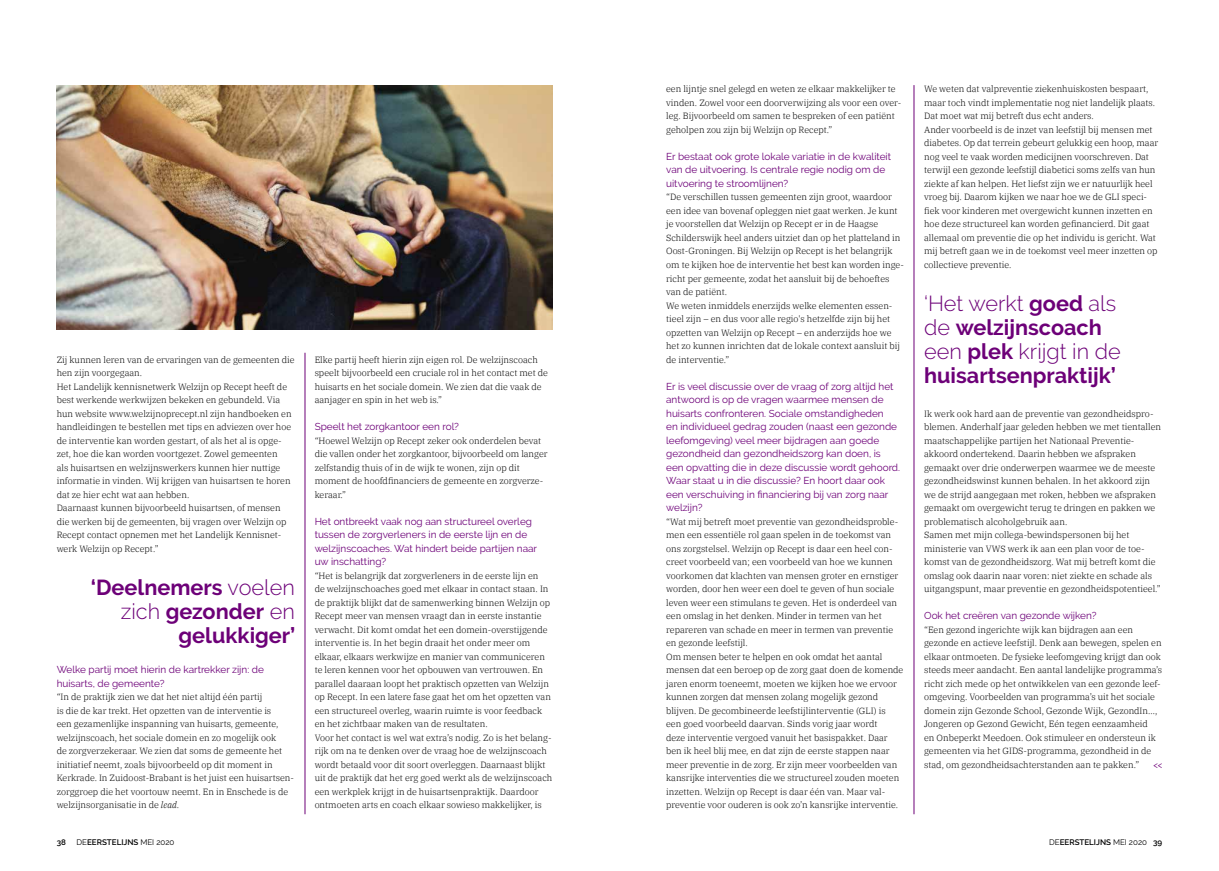
<style>
.page{position:relative;width:1219px;height:871px;background:#fff}
.page>*{position:absolute;margin:0;border:0;box-sizing:border-box;transform-origin:0 0}
.t1{font:700 21.6px/24px "Raleway";color:#6d0078}
.t2{font:10px/13.5px "Raleway";color:#6d0078}
.t3{font:300 9px/13.5px "IBM Plex Serif";color:#000}
.t4{font:9px "Raleway";color:#6d0078}
.t5{font:600 8px "Raleway";color:#000}
.s1{font-weight:300}
.s2{font-style:italic}
.s3{font-weight:400}
</style>
<div class="page">
<hr style="left:305px;top:352px;width:1px;height:462px;background:#6d0078">
<hr style="left:914px;top:85px;width:1px;height:729px;background:#6d0078">
<img style="left:57px;top:85px;width:496px;height:244px">
<p class="t3" style="left:57px;top:352px;width:239px">Zij kunnen leren van de ervaringen van de gemeenten die hen zijn voorgegaan.<br>Het Landelijk kennisnetwerk Welzijn op Recept heeft de best werkende werkwijzen bekeken en gebundeld. Via hun website www.welzijnoprecept.nl zijn handboeken en handleidingen te bestellen met tips en adviezen over hoe de interventie kan worden gestart, of als het al is opge&shy;zet, hoe die kan worden voortgezet. Zowel gemeenten<br>als huisartsen en welzijnswerkers kunnen hier nuttige informatie in vinden. Wij krijgen van huisartsen te horen dat ze hier echt wat aan hebben.<br>Daarnaast kunnen bijvoorbeeld huisartsen, of mensen die werken bij de gemeenten, bij vragen over Welzijn op Recept contact opnemen met het Landelijk Kennisnet&shy;werk Welzijn op Recept.”</p>
<h1 class="t1" style="left:91px;top:575px;width:206px;text-align:right">‘Deelnemers <span class="s1">voelen zich</span> gezonder <span class="s1">en </span>gelukkiger’</h1>
<p class="t2" style="left:57px;top:662px;width:209px">Welke partij moet hierin de kartrekker zijn: de huisarts, de gemeente?</p>
<p class="t3" style="left:57px;top:689px;width:239px">“In de praktijk zien we dat het niet altijd één partij<br>is die de kar trekt. Het opzetten van de interventie is<br>een gezamenlijke inspanning van huisarts, gemeente, welzijnscoach, het sociale domein en zo mogelijk ook<br>de zorgverzekeraar. We zien dat soms de gemeente het initiatief neemt, zoals bijvoorbeeld op dit moment in Kerkrade. In Zuidoost-Brabant is het juist een huisartsen&shy;zorggroep die het voortouw neemt. En in Enschede is de welzijnsorganisatie in de <span class="s2">lead</span>.</p>
<p class="t3" style="left:315px;top:352px;width:235px">Elke partij heeft hierin zijn eigen rol. De welzijnscoach speelt bijvoorbeeld een cruciale rol in het contact met de huisarts en het sociale domein. We zien dat die vaak de aanjager en spin in het web is.”</p>
<p class="t2" style="left:315px;top:419px;width:146px">Speelt het zorgkantoor een rol?</p>
<p class="t3" style="left:315px;top:433px;width:234px">“Hoewel Welzijn op Recept zeker ook onderdelen bevat die vallen onder het zorgkantoor, bijvoorbeeld om langer zelfstandig thuis of in de wijk te wonen, zijn op dit moment de hoofdfinanciers de gemeente en zorgverze&shy;keraar.”</p>
<p class="t2" style="left:315px;top:514px;width:224px">Het ontbreekt vaak nog aan structureel overleg tussen de zorgverleners in de eerste lijn en de welzijnscoaches. Wat hindert beide partijen naar uw inschatting?</p>
<p class="t3" style="left:315px;top:568px;width:239px">“Het is belangrijk dat zorgverleners in de eerste lijn en<br>de welzijnschoaches goed met elkaar in contact staan. In de praktijk blijkt dat de samenwerking binnen Welzijn op Recept meer van mensen vraagt dan in eerste instantie verwacht. Dit komt omdat het een domein-overstijgende interventie is. In het begin draait het onder meer om elkaar, elkaars werkwijze en manier van communiceren te leren kennen voor het opbouwen van vertrouwen. En parallel daaraan loopt het praktisch opzetten van Welzijn op Recept. In een latere fase gaat het om het opzetten van een structureel overleg, waarin ruimte is voor feedback en het zichtbaar maken van de resultaten.<br>Voor het contact is wel wat extra’s nodig. Zo is het belang&shy;rijk om na te denken over de vraag hoe de welzijnscoach wordt betaald voor dit soort overleggen. Daarnaast blijkt uit de praktijk dat het erg goed werkt als de welzijnscoach een werkplek krijgt in de huisartsenpraktijk. Daardoor ontmoeten arts en coach elkaar sowieso makkelijker, is</p>
<p class="t3" style="left:666px;top:82px;width:237px">een lijntje snel gelegd en weten ze elkaar makkelijker te vinden. Zowel voor een doorverwijzing als voor een over&shy;leg. Bijvoorbeeld om samen te bespreken of een patiënt geholpen zou zijn bij Welzijn op Recept.”</p>
<p class="t2" style="left:666px;top:149px;width:226px">Er bestaat ook grote lokale variatie in de kwaliteit van de uitvoering. Is centrale regie nodig om de uitvoering te stroomlijnen?</p>
<p class="t3" style="left:666px;top:190px;width:239px">“De verschillen tussen gemeenten zijn groot, waardoor een idee van bovenaf opleggen niet gaat werken. Je kunt je voorstellen dat Welzijn op Recept er in de Haagse Schilderswijk heel anders uitziet dan op het platteland in Oost-Groningen. Bij Welzijn op Recept is het belangrijk om te kijken hoe de interventie het best kan worden inge&shy;richt per gemeente, zodat het aansluit bij de behoeftes van de patiënt.<br>We weten inmiddels enerzijds welke elementen essen&shy;tieel zijn – en dus voor alle regio's hetzelfde zijn bij het opzetten van Welzijn op Recept – en anderzijds hoe we het zo kunnen inrichten dat de lokale context aansluit bij de interventie.”</p>
<p class="t2" style="left:666px;top:379px;width:235px">Er is veel discussie over de vraag of zorg altijd het antwoord is op de vragen waarmee mensen de huisarts confronteren. Sociale omstandigheden<br>en individueel gedrag zouden (naast een gezonde leefomgeving) veel meer bijdragen aan goede gezondheid dan gezondheidszorg kan doen, is een opvatting die in deze discussie wordt gehoord.<br>Waar staat u in die discussie? En hoort daar ook een verschuiving in financiering bij van zorg naar welzijn?</p>
<p class="t3" style="left:666px;top:514px;width:239px">“Wat mij betreft moet preventie van gezondheidsproble&shy;men een essentiële rol gaan spelen in de toekomst van ons zorgstelsel. Welzijn op Recept is daar een heel con&shy;creet voorbeeld van; een voorbeeld van hoe we kunnen voorkomen dat klachten van mensen groter en ernstiger worden, door hen weer een doel te geven of hun sociale leven weer een stimulans te geven. Het is onderdeel van een omslag in het denken. Minder in termen van het repareren van schade en meer in termen van preventie en gezonde leefstijl.<br>Om mensen beter te helpen en ook omdat het aantal mensen dat een beroep op de zorg gaat doen de komende jaren enorm toeneemt, moeten we kijken hoe we ervoor kunnen zorgen dat mensen zolang mogelijk gezond blijven. De gecombineerde leefstijlinterventie (GLI) is<br>een goed voorbeeld daarvan. Sinds vorig jaar wordt<br>deze interventie vergoed vanuit het basispakket. Daar ben ik heel blij mee, en dat zijn de eerste stappen naar meer preventie in de zorg. Er zijn meer voorbeelden van kansrijke interventies die we structureel zouden moeten inzetten. Welzijn op Recept is daar één van. Maar val&shy;preventie voor ouderen is ook zo’n kansrijke interventie.</p>
<p class="t3" style="left:924px;top:82px;width:236px">We weten dat valpreventie ziekenhuiskosten bespaart, maar toch vindt implementatie nog niet landelijk plaats.<br>Dat moet wat mij betreft dus echt anders.<br>Ander voorbeeld is de inzet van leefstijl bij mensen met diabetes. Op dat terrein gebeurt gelukkig een hoop, maar nog veel te vaak worden medicijnen voorschreven. Dat terwijl een gezonde leefstijl diabetici soms zelfs van hun ziekte af kan helpen. Het liefst zijn we er natuurlijk heel vroeg bij. Daarom kijken we naar hoe we de GLI speci&shy;fiek voor kinderen met overgewicht kunnen inzetten en hoe deze structureel kan worden gefinancierd. Dit gaat allemaal om preventie die op het individu is gericht. Wat mij betreft gaan we in de toekomst veel meer inzetten op collectieve preventie.</p>
<h1 class="t1" style="left:924px;top:291px;width:198px"><span class="s1">‘Het werkt</span> goed <span class="s1">als de</span> welzijnscoach <span class="s1">een</span> plek <span class="s1">krijgt in de </span>huisartsenpraktijk’</h1>
<p class="t3" style="left:924px;top:406px;width:238px">Ik werk ook hard aan de preventie van gezondheidspro&shy;blemen. Anderhalf jaar geleden hebben we met tientallen maatschappelijke partijen het Nationaal Preventie&shy;akkoord ondertekend. Daarin hebben we afspraken gemaakt over drie onderwerpen waarmee we de meeste gezondheidswinst kunnen behalen. In het akkoord zijn we de strijd aangegaan met roken, hebben we afspraken gemaakt om overgewicht terug te dringen en pakken we problematisch alcoholgebruik aan.<br>Samen met mijn collega-bewindspersonen bij het ministerie van VWS werk ik aan een plan voor de toe&shy;komst van de gezondheidszorg. Wat mij betreft komt die omslag ook daarin naar voren: niet ziekte en schade als uitgangspunt, maar preventie en gezondheidspotentieel.”</p>
<p class="t2" style="left:924px;top:608px;width:174px">Ook het creëren van gezonde wijken?</p>
<p class="t3" style="left:924px;top:622px;width:240px">“Een gezond ingerichte wijk kan bijdragen aan een gezonde en actieve leefstijl. Denk aan bewegen, spelen en elkaar ontmoeten. De fysieke leefomgeving krijgt dan ook steeds meer aandacht. Een aantal landelijke programma’s richt zich mede op het ontwikkelen van een gezonde leef&shy;omgeving. Voorbeelden van programma’s uit het sociale domein zijn Gezonde School, Gezonde Wijk, GezondIn…, Jongeren op Gezond Gewicht, Eén tegen eenzaamheid<br>en Onbeperkt Meedoen. Ook stimuleer en ondersteun ik gemeenten via het GIDS-programma, gezondheid in de stad, om gezondheidsachterstanden aan te pakken.”</p>
<p class="t4" style="left:1153px;top:759px;width:10px">&lt;&lt;</p>
<p class="t5" style="left:57px;top:837px;width:11px">38</p>
<p class="t5" style="left:77px;top:837px;width:99px"><span class="s3">DE</span>EERSTELIJNS <span class="s3">MEI 2020</span></p>
<p class="t5" style="left:1049px;top:837px;width:115px"><span class="s3">DE</span>EERSTELIJNS <span class="s3">MEI 2020</span> 39</p>
</div>
